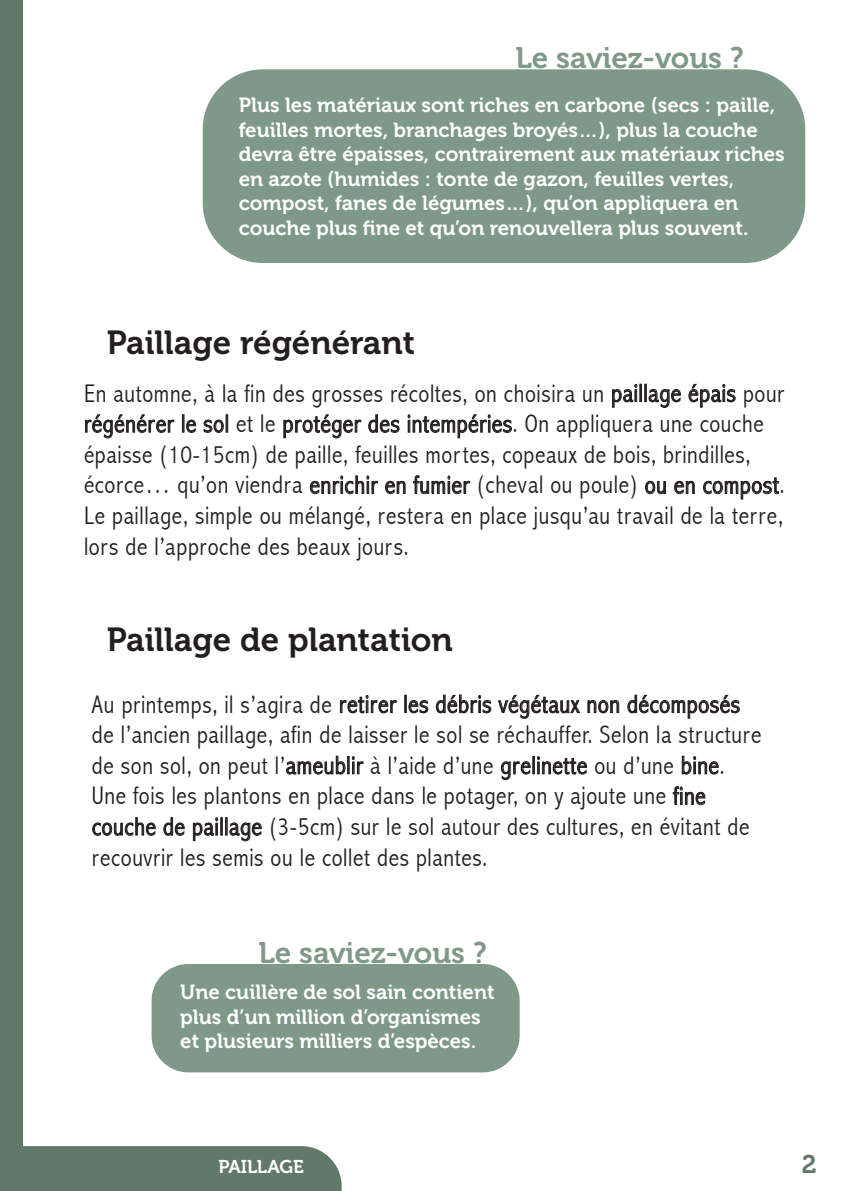
<style>
.page{position:relative;width:851px;height:1191px;background:#fff}
.page>*{position:absolute;margin:0;border:0;box-sizing:border-box;transform-origin:0 0}
.t1{font:33.3px "Museo 700";color:#231f20}
.t2{font:29.7px "Museo 700";color:#7e9987}
.t3{font:300 condensed 25.5px/30.6px "Abadi";letter-spacing:.025em;color:#231f20}
.t4{font:25.5px "Museo 700";color:#607969}
.t5{font:20.4px/24.6px "Museo 700";color:#fff}
.t6{font:18.3px "Museo 700";letter-spacing:-.005em;color:#fff}
</style>
<div class="page">
<div style="left:0;top:0;width:22px;height:1191px;background:#607969"></div>
<div style="left:22px;top:1146px;width:319px;height:45px;background:#607969"></div>
<div style="left:203px;top:69px;width:602px;height:194px;background:#7e9987;border-radius:60px"></div>
<div style="left:151px;top:964px;width:368px;height:108px;background:#7e9987;border-radius:37px"></div>
<svg style="left:612px;top:384px;width:68px;height:24px"></svg>
<svg style="left:688px;top:384px;width:47px;height:23px"></svg>
<svg style="left:85px;top:414px;width:89px;height:24px"></svg>
<svg style="left:182px;top:414px;width:14px;height:19px"></svg>
<svg style="left:203px;top:414px;width:25px;height:19px"></svg>
<svg style="left:283px;top:414px;width:78px;height:24px"></svg>
<svg style="left:368px;top:414px;width:31px;height:19px"></svg>
<svg style="left:408px;top:414px;width:104px;height:24px"></svg>
<svg style="left:310px;top:475px;width:68px;height:19px"></svg>
<svg style="left:385px;top:481px;width:20px;height:13px"></svg>
<svg style="left:413px;top:475px;width:57px;height:19px"></svg>
<svg style="left:645px;top:481px;width:20px;height:13px"></svg>
<svg style="left:674px;top:481px;width:20px;height:13px"></svg>
<svg style="left:703px;top:477px;width:75px;height:22px"></svg>
<svg style="left:340px;top:695px;width:56px;height:18px"></svg>
<svg style="left:404px;top:695px;width:24px;height:18px"></svg>
<svg style="left:436px;top:694px;width:55px;height:19px"></svg>
<svg style="left:498px;top:695px;width:82px;height:24px"></svg>
<svg style="left:587px;top:700px;width:32px;height:13px"></svg>
<svg style="left:627px;top:695px;width:112px;height:23px"></svg>
<svg style="left:286px;top:755px;width:77px;height:19px"></svg>
<svg style="left:501px;top:756px;width:86px;height:24px"></svg>
<svg style="left:681px;top:755px;width:37px;height:19px"></svg>
<svg style="left:672px;top:786px;width:33px;height:19px"></svg>
<svg style="left:92px;top:817px;width:64px;height:18px"></svg>
<svg style="left:163px;top:817px;width:21px;height:18px"></svg>
<svg style="left:193px;top:817px;width:68px;height:24px"></svg>
<p class="t2" style="left:515px;top:41px;width:230px">Le saviez-vous ?</p>
<p class="t5" style="left:239px;top:93px;width:547px">Plus les matériaux sont riches en carbone (secs : paille, feuilles mortes, branchages broyés…), plus la couche devra être épaisses, contrairement aux matériaux riches en azote (humides : tonte de gazon, feuilles vertes, compost, fanes de légumes…), qu’on appliquera en couche plus fine et qu’on renouvellera plus souvent.</p>
<h1 class="t1" style="left:107px;top:323px;width:310px">Paillage régénérant</h1>
<p class="t3" style="left:84px;top:378px;width:702px">En automne, à la fin des grosses récoltes, on choisira un paillage épais pour régénérer le sol et le protéger des intempéries. On appliquera une couche épaisse (10-15cm) de paille, feuilles mortes, copeaux de bois, brindilles, écorce… qu’on viendra enrichir en fumier (cheval ou poule) ou en compost.<br>Le paillage, simple ou mélangé, restera en place jusqu’au travail de la terre, lors de l’approche des beaux jours.</p>
<h1 class="t1" style="left:107px;top:621px;width:348px">Paillage de plantation</h1>
<p class="t3" style="left:92px;top:689px;width:671px">Au printemps, il s’agira de retirer les débris végétaux non décomposés de l’ancien paillage, afin de laisser le sol se réchauffer. Selon la structure de son sol, on peut l’ameublir à l’aide d’une grelinette ou d’une bine.<br>Une fois les plantons en place dans le potager, on y ajoute une fine couche de paillage (3-5cm) sur le sol autour des cultures, en évitant de recouvrir les semis ou le collet des plantes.</p>
<p class="t2" style="left:258px;top:936px;width:230px">Le saviez-vous ?</p>
<p class="t5" style="left:180px;top:980px;width:316px">Une cuillère de sol sain contient plus d’un million d’organismes et plusieurs milliers d’espèces.</p>
<p class="t6" style="left:218px;top:1156px;width:87px">PAILLAGE</p>
<p class="t4" style="left:801px;top:1150px;width:16px">2</p>
</div>
